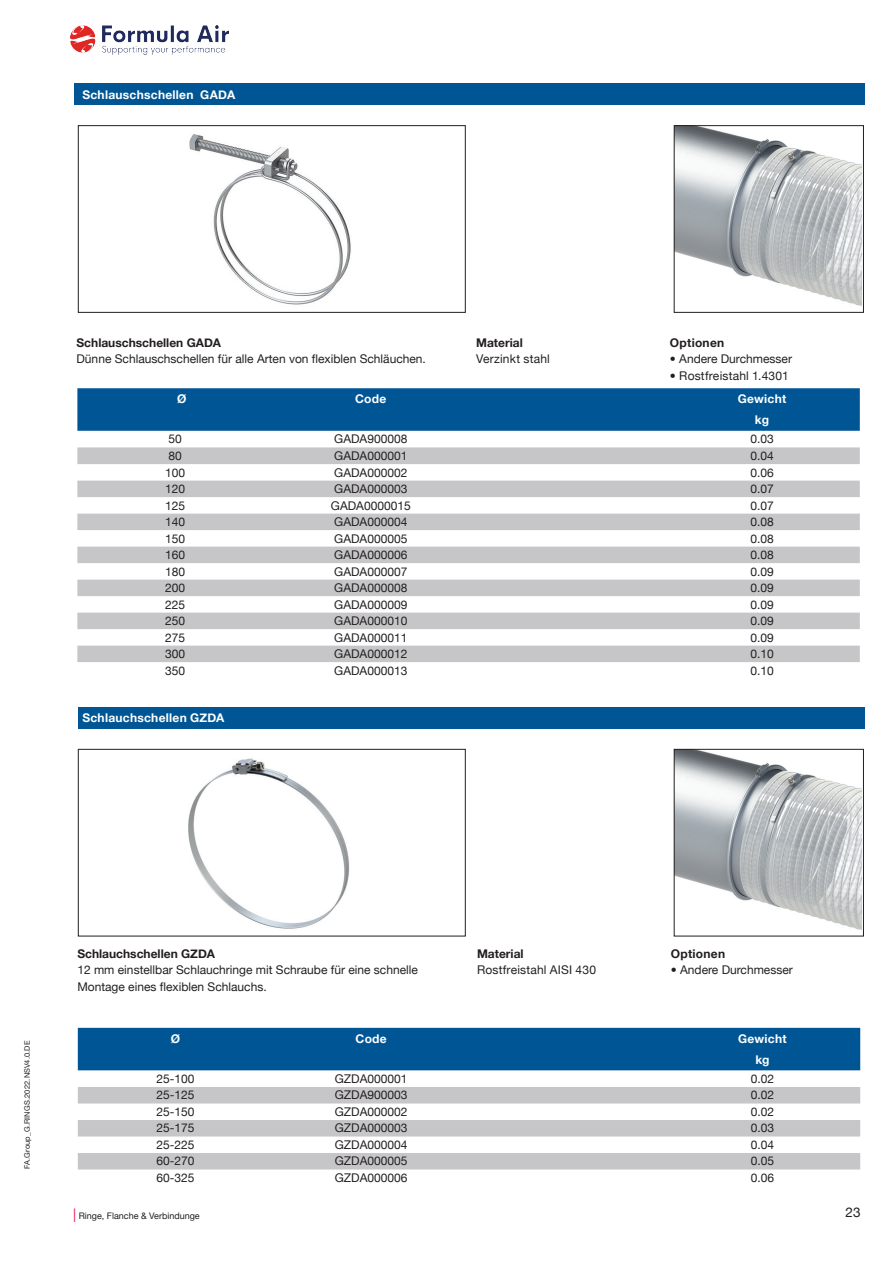
<style>
.page{position:relative;width:893px;height:1263px;background:#fff}
.page>*{position:absolute;margin:0;border:0;box-sizing:border-box;transform-origin:0 0}
.t1{font:13.5px "Helvetica Neue";color:#231f20}
.Body_alinea_tabel{font:12px "Helvetica Neue";color:#231f20}
.Body_alinea{font:12px/16.5px "Helvetica Neue";color:#231f20}
.Header1-H1{font:700 12px "Helvetica Neue";letter-spacing:.025em;color:#fff}
.Body_alinea-2{font:700 12px "Helvetica Neue";color:#231f20}
.Header3-_H3_tabel_bo{font:700 12px "Helvetica Neue";letter-spacing:.02em;color:#fff}
.Body_alinea-3{font:700 12px "Helvetica Neue";letter-spacing:.025em;color:#231f20}
.t2{font:9px "Helvetica Neue";color:#231f20}
.t3{font:7.5px "Helvetica Neue";letter-spacing:.025em;color:#231f20}
.s1{font-weight:700}
.s2{font-size:13.5px;color:#ed154e}
</style>
<div class="page">
<img style="left:71px;top:26px;width:157px;height:28px">
<div style="left:78px;top:84px;width:787px;height:21px;background:#005595"></div>
<div style="left:78px;top:707px;width:787px;height:22px;background:#005595"></div>
<img style="left:188px;top:758px;width:162px;height:171px">
<div style="left:78px;top:749px;width:387px;height:187px;border:1px solid #231f20"></div>
<div style="left:78px;top:1028px;width:782px;height:42px;background:#005595"></div>
<svg style="left:78px;top:1087px;width:782px;height:82px;fill:#c6c6c8"></svg>
<img style="left:676px;top:127px;width:186px;height:179px">
<div style="left:674px;top:125px;width:190px;height:188px;border:1px solid #231f20"></div>
<img style="left:676px;top:751px;width:186px;height:179px">
<div style="left:674px;top:749px;width:190px;height:187px;border:1px solid #231f20"></div>
<img style="left:189px;top:134px;width:162px;height:171px">
<div style="left:78px;top:125px;width:387px;height:188px;border:1px solid #231f20"></div>
<div style="left:77px;top:388px;width:783px;height:43px;background:#005595"></div>
<svg style="left:77px;top:447px;width:783px;height:215px;fill:#c6c6c8"></svg>
<p class="Header1-H1" style="left:82px;top:87px;width:154px">Schlauschschellen GADA</p>
<p class="Header1-H1" style="left:78px;top:87px;width:10px">B</p>
<p class="Body_alinea-2" style="left:77px;top:335px;width:146px">Schlauschschellen GADA</p>
<p class="Body_alinea" style="left:77px;top:351px;width:351px">Dünne Schlauschschellen für alle Arten von flexiblen Schläuchen.</p>
<p class="Body_alinea" style="left:476px;top:334px;width:75px"><span class="s1">Material<br></span>Verzinkt stahl</p>
<p class="Body_alinea-3" style="left:670px;top:335px;width:56px">Optionen</p>
<p class="Body_alinea" style="left:670px;top:351px;width:124px">• Andere Durchmesser</p>
<p class="Body_alinea" style="left:670px;top:367px;width:120px">• Rostfreistahl 1.4301</p>
<p class="Header3-_H3_tabel_bo" style="left:177px;top:391px;width:11px">Ø</p>
<p class="Header1-H1" style="left:355px;top:391px;width:33px">Code</p>
<p class="Header3-_H3_tabel_bo" style="left:738px;top:391px;width:50px">Gewicht</p>
<p class="Header3-_H3_tabel_bo" style="left:755px;top:413px;width:16px">kg</p>
<p class="Body_alinea_tabel" style="left:169px;top:432px;width:15px">50</p>
<p class="Body_alinea_tabel" style="left:334px;top:432px;width:75px">GADA900008</p>
<p class="Body_alinea_tabel" style="left:750px;top:432px;width:25px">0.03</p>
<p class="Body_alinea_tabel" style="left:169px;top:449px;width:15px">80</p>
<p class="Body_alinea_tabel" style="left:334px;top:449px;width:75px">GADA000001</p>
<p class="Body_alinea_tabel" style="left:750px;top:449px;width:25px">0.04</p>
<p class="Body_alinea_tabel" style="left:165px;top:465px;width:22px">100</p>
<p class="Body_alinea_tabel" style="left:334px;top:465px;width:75px">GADA000002</p>
<p class="Body_alinea_tabel" style="left:750px;top:465px;width:25px">0.06</p>
<p class="Body_alinea_tabel" style="left:165px;top:482px;width:22px">120</p>
<p class="Body_alinea_tabel" style="left:334px;top:482px;width:75px">GADA000003</p>
<p class="Body_alinea_tabel" style="left:750px;top:482px;width:25px">0.07</p>
<p class="Body_alinea_tabel" style="left:165px;top:498px;width:22px">125</p>
<p class="Body_alinea_tabel" style="left:331px;top:498px;width:81px">GADA0000015</p>
<p class="Body_alinea_tabel" style="left:750px;top:498px;width:25px">0.07</p>
<p class="Body_alinea_tabel" style="left:165px;top:515px;width:22px">140</p>
<p class="Body_alinea_tabel" style="left:334px;top:515px;width:75px">GADA000004</p>
<p class="Body_alinea_tabel" style="left:750px;top:515px;width:25px">0.08</p>
<p class="Body_alinea_tabel" style="left:165px;top:531px;width:22px">150</p>
<p class="Body_alinea_tabel" style="left:334px;top:531px;width:75px">GADA000005</p>
<p class="Body_alinea_tabel" style="left:750px;top:531px;width:25px">0.08</p>
<p class="Body_alinea_tabel" style="left:165px;top:548px;width:22px">160</p>
<p class="Body_alinea_tabel" style="left:334px;top:548px;width:75px">GADA000006</p>
<p class="Body_alinea_tabel" style="left:750px;top:548px;width:25px">0.08</p>
<p class="Body_alinea_tabel" style="left:165px;top:564px;width:22px">180</p>
<p class="Body_alinea_tabel" style="left:334px;top:564px;width:75px">GADA000007</p>
<p class="Body_alinea_tabel" style="left:750px;top:564px;width:25px">0.09</p>
<p class="Body_alinea_tabel" style="left:165px;top:581px;width:22px">200</p>
<p class="Body_alinea_tabel" style="left:334px;top:581px;width:75px">GADA000008</p>
<p class="Body_alinea_tabel" style="left:750px;top:581px;width:25px">0.09</p>
<p class="Body_alinea_tabel" style="left:165px;top:597px;width:22px">225</p>
<p class="Body_alinea_tabel" style="left:334px;top:597px;width:75px">GADA000009</p>
<p class="Body_alinea_tabel" style="left:750px;top:597px;width:25px">0.09</p>
<p class="Body_alinea_tabel" style="left:165px;top:614px;width:22px">250</p>
<p class="Body_alinea_tabel" style="left:334px;top:614px;width:75px">GADA000010</p>
<p class="Body_alinea_tabel" style="left:750px;top:614px;width:25px">0.09</p>
<p class="Body_alinea_tabel" style="left:165px;top:630px;width:22px">275</p>
<p class="Body_alinea_tabel" style="left:334px;top:630px;width:75px">GADA000011</p>
<p class="Body_alinea_tabel" style="left:750px;top:630px;width:25px">0.09</p>
<p class="Body_alinea_tabel" style="left:165px;top:647px;width:22px">300</p>
<p class="Body_alinea_tabel" style="left:334px;top:647px;width:75px">GADA000012</p>
<p class="Body_alinea_tabel" style="left:750px;top:647px;width:25px">0.10</p>
<p class="Body_alinea_tabel" style="left:165px;top:663px;width:22px">350</p>
<p class="Body_alinea_tabel" style="left:334px;top:663px;width:75px">GADA000013</p>
<p class="Body_alinea_tabel" style="left:750px;top:663px;width:25px">0.10</p>
<p class="Header1-H1" style="left:82px;top:711px;width:144px">Schlauchschellen GZDA</p>
<p class="t3" style="left:23px;top:1169px;width:130px;rotate:-90deg">FA.Group_G.RINGS.2022.NSV4.0.DE</p>
<p class="Body_alinea-2" style="left:77px;top:946px;width:139px">Schlauchschellen GZDA</p>
<p class="Body_alinea" style="left:77px;top:961px;width:342px">12 mm einstellbar Schlauchringe mit Schraube für eine schnelle<br>Montage eines flexiblen Schlauchs.</p>
<p class="Body_alinea" style="left:477px;top:945px;width:121px"><span class="s1">Material<br></span>Rostfreistahl AISI 430</p>
<p class="Body_alinea-3" style="left:671px;top:946px;width:56px">Optionen</p>
<p class="Body_alinea" style="left:671px;top:961px;width:124px">• Andere Durchmesser</p>
<p class="Header3-_H3_tabel_bo" style="left:171px;top:1031px;width:11px">Ø</p>
<p class="Header1-H1" style="left:356px;top:1031px;width:33px">Code</p>
<p class="Header3-_H3_tabel_bo" style="left:738px;top:1031px;width:50px">Gewicht</p>
<p class="Header3-_H3_tabel_bo" style="left:755px;top:1052px;width:16px">kg</p>
<p class="Body_alinea_tabel" style="left:157px;top:1071px;width:40px">25-100</p>
<p class="Body_alinea_tabel" style="left:335px;top:1071px;width:74px">GZDA000001</p>
<p class="Body_alinea_tabel" style="left:751px;top:1071px;width:25px">0.02</p>
<p class="Body_alinea_tabel" style="left:157px;top:1088px;width:40px">25-125</p>
<p class="Body_alinea_tabel" style="left:335px;top:1088px;width:74px">GZDA900003</p>
<p class="Body_alinea_tabel" style="left:751px;top:1088px;width:25px">0.02</p>
<p class="Body_alinea_tabel" style="left:157px;top:1104px;width:40px">25-150</p>
<p class="Body_alinea_tabel" style="left:335px;top:1104px;width:74px">GZDA000002</p>
<p class="Body_alinea_tabel" style="left:751px;top:1104px;width:25px">0.02</p>
<p class="Body_alinea_tabel" style="left:157px;top:1121px;width:40px">25-175</p>
<p class="Body_alinea_tabel" style="left:335px;top:1121px;width:74px">GZDA000003</p>
<p class="Body_alinea_tabel" style="left:751px;top:1121px;width:25px">0.03</p>
<p class="Body_alinea_tabel" style="left:157px;top:1137px;width:40px">25-225</p>
<p class="Body_alinea_tabel" style="left:335px;top:1137px;width:74px">GZDA000004</p>
<p class="Body_alinea_tabel" style="left:751px;top:1137px;width:25px">0.04</p>
<p class="Body_alinea_tabel" style="left:157px;top:1154px;width:40px">60-270</p>
<p class="Body_alinea_tabel" style="left:335px;top:1154px;width:74px">GZDA000005</p>
<p class="Body_alinea_tabel" style="left:751px;top:1154px;width:25px">0.05</p>
<p class="Body_alinea_tabel" style="left:157px;top:1170px;width:40px">60-325</p>
<p class="Body_alinea_tabel" style="left:335px;top:1170px;width:74px">GZDA000006</p>
<p class="Body_alinea_tabel" style="left:751px;top:1170px;width:25px">0.06</p>
<p class="t2" style="left:73px;top:1211px;width:128px"><span class="s2">|</span> Ringe, Flanche &amp; Verbindunge</p>
<p class="t1" style="left:845px;top:1204px;width:17px">23</p>
</div>
